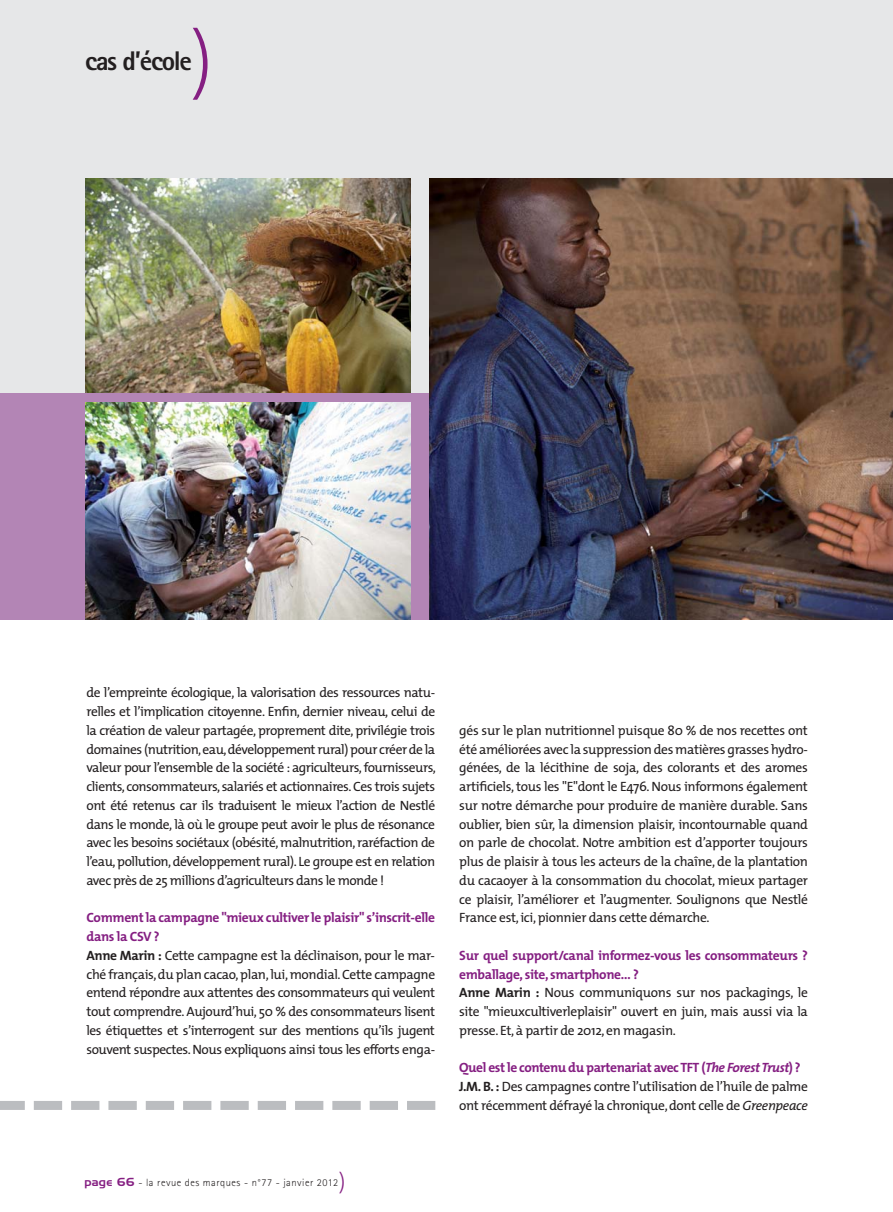
<style>
.page{position:relative;width:893px;height:1212px;background:#fff}
.page>*{position:absolute;margin:0;border:0;box-sizing:border-box;transform-origin:0 0}
.t1{font:300 75px "The Mix";color:#851f82}
.t2{font:800 27px "Rotis Sans Serif";letter-spacing:-.05em;color:#231f20}
.t3{font:13.5px/18.8px "The Mix";letter-spacing:-.025em;color:#231f20}
.t4{font:300 10.5px "Rotis Sans Serif";letter-spacing:.05em;color:#231f20}
.s1{font-weight:700;color:#851f82}
.s2{font-weight:700}
.s3{font-family:"Hancock Park Laser";font-weight:400;color:#851f82}
.s4{font-family:"The Mix";font-size:22.5px;color:#851f82}
.s5{font-weight:700;font-style:italic;color:#851f82}
.s6{font-style:italic}
</style>
<div class="page">
<div style="left:0;top:179px;width:893px;height:440px;background:#b385b5"></div>
<div style="left:0;top:0;width:893px;height:393px;background:#e6e7e8"></div>
<svg style="left:0;top:1101px;width:435px;height:9px"></svg>
<img style="left:429px;top:179px;width:464px;height:440px">
<img style="left:85px;top:179px;width:326px;height:214px">
<img style="left:85px;top:402px;width:326px;height:217px">
<h1 class="t1" style="left:191px;top:31px;width:24px">)</h1>
<h2 class="t2" style="left:85px;top:52px;width:108px">cas d’école</h2>
<p class="t3" style="left:86px;top:684px;width:351px;text-align:justify">de l’empreinte écologique, la valorisation des ressources natu&shy;relles et l’implication citoyenne. Enfin, dernier niveau, celui de la création de valeur partagée, proprement dite, privilégie trois domaines (nutrition, eau, développement rural) pour créer de la valeur pour l’ensemble de la société : agriculteurs, fournisseurs, clients, consommateurs, salariés et actionnaires. Ces trois sujets ont été retenus car ils traduisent le mieux l’action de Nestlé dans le monde, là où le groupe peut avoir le plus de résonance avec les besoins sociétaux (obésité, malnutrition, raréfaction de l’eau, pollution, développement rural). Le groupe est en relation avec près de 25 millions d’agriculteurs dans le monde !</p>
<p class="t3" style="left:86px;top:909px;width:350px"><span class="s1">Comment la campagne "mieux cultiver le plaisir" s’inscrit-elle dans la CSV ?<br></span><span class="s2">Anne Marin :</span> Cette campagne est la déclinaison, pour le mar&shy;ché français, du plan cacao, plan, lui, mondial. Cette campagne entend répondre aux attentes des consommateurs qui veulent tout comprendre. Aujourd’hui, 50 % des consommateurs lisent les étiquettes et s’interrogent sur des mentions qu’ils jugent souvent suspectes. Nous expliquons ainsi tous les efforts enga-</p>
<p class="t4" style="left:85px;top:1179px;width:262px"><span class="s3">page 66</span> - la revue des marques - n°77 - janvier 2012<span class="s4">)</span></p>
<p class="t3" style="left:459px;top:722px;width:350px;text-align:justify">gés sur le plan nutritionnel puisque 80 % de nos recettes ont été améliorées avec la suppression des matières grasses hydro&shy;génées, de la lécithine de soja, des colorants et des aromes artificiels, tous les "E"dont le E476. Nous informons également sur notre démarche pour produire de manière durable. Sans oublier, bien sûr, la dimension plaisir, incontournable quand on parle de chocolat. Notre ambition est d’apporter toujours plus de plaisir à tous les acteurs de la chaîne, de la plantation du cacaoyer à la consommation du chocolat, mieux partager ce plaisir, l’améliorer et l’augmenter. Soulignons que Nestlé France est, ici, pionnier dans cette démarche.</p>
<p class="t3" style="left:459px;top:947px;width:350px"><span class="s1">Sur quel support/canal informez-vous les consommateurs ? emballage, site, smartphone… ?<br></span><span class="s2">Anne Marin :</span> Nous communiquons sur nos packagings, le site "mieuxcultiverleplaisir" ouvert en juin, mais aussi via la presse. Et, à partir de 2012, en magasin.</p>
<p class="t3" style="left:459px;top:1059px;width:350px"><span class="s1">Quel est le contenu du partenariat avec TFT (</span><span class="s5">The Forest Trust</span><span class="s1">) ?<br></span><span class="s2">J.M. B. :</span> Des campagnes contre l’utilisation de l’huile de palme ont récemment défrayé la chronique, dont celle de <span class="s6">Greenpeace</span></p>
</div>
